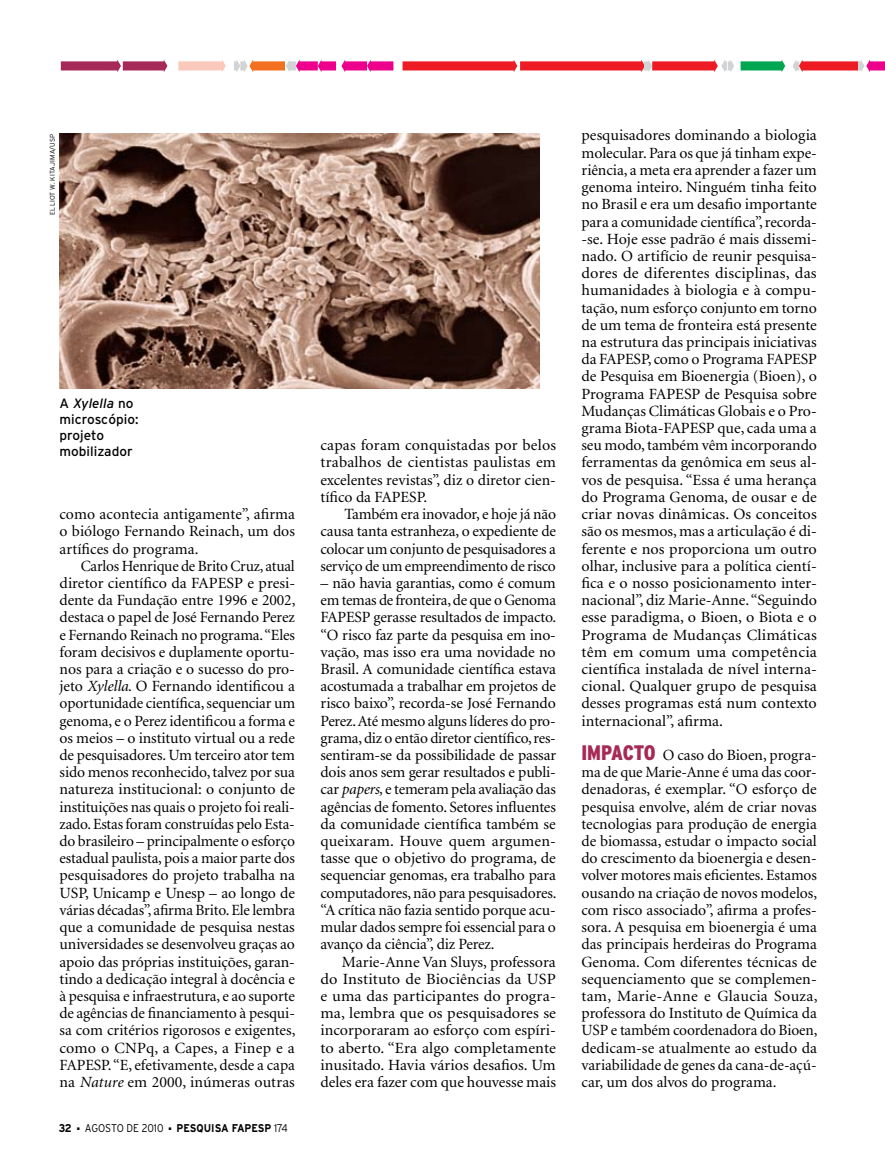
<style>
.page{position:relative;width:885px;height:1170px;background:#fff}
.page>*{position:absolute;margin:0;border:0;box-sizing:border-box;transform-origin:0 0}
.t1{font:15.6px/17.2px "Minion";color:#000;text-align:justify}
.t2{font:13.5px/15.8px "Interstate";color:#000}
.t3{font:700 11.25px "Interstate";color:#000;scale:.9 1}
.t4{font:300 11.25px "Interstate";color:#000;scale:.9 1}
.t5{font:300 6.75px "Interstate";letter-spacing:.025em;color:#000}
.s1{font-style:italic}
.s2{font-weight:300}
.s3{font-family:"Interstate";font-weight:900;font-stretch:condensed;font-size:21px;color:#a62a57}
</style>
<div class="page">
<img style="left:60px;top:133px;width:479px;height:255px">
<svg style="left:61px;top:60px;width:106px;height:12px"></svg>
<svg style="left:178px;top:60px;width:48px;height:12px"></svg>
<svg style="left:234px;top:60px;width:159px;height:12px"></svg>
<svg style="left:402px;top:60px;width:332px;height:12px"></svg>
<svg style="left:740px;top:60px;width:45px;height:12px"></svg>
<svg style="left:792px;top:60px;width:92px;height:12px"></svg>
<p class="t5" style="left:49px;top:215px;width:82px;rotate:-90deg">ELLIOT W. KITAJIMA/USP</p>
<p class="t2" style="left:60px;top:395px;width:80px">A <span class="s1">Xylella</span> no microscópio: projeto mobilizador</p>
<p class="t1" style="left:60px;top:506px;width:237px">como acontecia antigamente”, afirma o biólogo Fernando Reinach, um dos artífices do programa.</p>
<p class="t1" style="left:60px;top:557px;width:237px;text-indent:21px">Carlos Henrique de Brito Cruz, atual diretor científico da FAPESP e presi&shy;dente da Fundação entre 1996 e 2002, destaca o papel de José Fernando Perez e Fernando Reinach no programa. “Eles foram decisivos e duplamente oportu&shy;nos para a criação e o sucesso do pro&shy;jeto <span class="s1">Xylella</span>. O Fernando identificou a oportunidade científica, sequenciar um genoma, e o Perez identificou a forma e os meios – o instituto virtual ou a rede de pesquisadores. Um terceiro ator tem sido menos reconhecido, talvez por sua natureza institucional: o conjunto de instituições nas quais o projeto foi reali&shy;zado. Estas foram construídas pelo Esta&shy;do brasileiro – principalmente o esforço estadual paulista, pois a maior parte dos pesquisadores do projeto trabalha na USP, Unicamp e Unesp – ao longo de várias décadas”, afirma Brito. Ele lembra que a comunidade de pesquisa nestas universidades se desenvolveu graças ao apoio das próprias instituições, garan&shy;tindo a dedicação integral à docência e à pesquisa e infraestrutura, e ao suporte de agências de financiamento à pesqui&shy;sa com critérios rigorosos e exigentes, como o CNPq, a Capes, a Finep e a FAPESP. “E, efetivamente, desde a capa na <span class="s1">Nature</span> em 2000, inúmeras outras</p>
<p class="t3" style="left:59px;top:1121px;width:16px">32</p>
<p class="t4" style="left:77px;top:1121px;width:97px">■ AGOSTO DE 2010</p>
<p class="t3" style="left:169px;top:1121px;width:134px">■ PESQUISA FAPESP <span class="s2">174</span></p>
<p class="t1" style="left:320px;top:437px;width:237px">capas foram conquistadas por belos trabalhos de cientistas paulistas em excelentes revistas”, diz o diretor cien&shy;tífico da FAPESP.</p>
<p class="t1" style="left:320px;top:506px;width:237px;text-indent:24px">Também era inovador, e hoje já não causa tanta estranheza, o expediente de colocar um conjunto de pesquisadores a serviço de um empreendimento de risco</p>
<p class="t1" style="left:320px;top:575px;width:237px">– não havia garantias, como é comum em temas de fronteira, de que o Genoma FAPESP gerasse resultados de impacto. “O risco faz parte da pesquisa em ino&shy;vação, mas isso era uma novidade no Brasil. A comunidade científica estava acostumada a trabalhar em projetos de risco baixo”, recorda-se José Fernando Perez. Até mesmo alguns líderes do pro&shy;grama, diz o então diretor científico, res&shy;sentiram-se da possibilidade de passar dois anos sem gerar resultados e publi&shy;car <span class="s1">papers,</span> e temeram pela avaliação das agências de fomento. Setores influentes da comunidade científica também se queixaram. Houve quem argumen&shy;tasse que o objetivo do programa, de sequenciar genomas, era trabalho para computadores, não para pesquisadores. “A crítica não fazia sentido porque acu&shy;mular dados sempre foi essencial para o avanço da ciência”, diz Perez.</p>
<p class="t1" style="left:320px;top:953px;width:237px;text-indent:21px">Marie-Anne Van Sluys, professora do Instituto de Biociências da USP e uma das participantes do progra&shy;ma, lembra que os pesquisadores se incorporaram ao esforço com espíri&shy;to aberto. “Era algo completamente inusitado. Havia vários desafios. Um deles era fazer com que houvesse mais</p>
<p class="t1" style="left:581px;top:127px;width:237px">pesquisadores dominando a biologia molecular. Para os que já tinham expe&shy;riência, a meta era aprender a fazer um genoma inteiro. Ninguém tinha feito no Brasil e era um desafio importante para a comunidade científica”, recorda--se. Hoje esse padrão é mais dissemi&shy;nado. O artifício de reunir pesquisa&shy;dores de diferentes disciplinas, das humanidades à biologia e à compu&shy;tação, num esforço conjunto em torno de um tema de fronteira está presente na estrutura das principais iniciativas da FAPESP, como o Programa FAPESP de Pesquisa em Bioenergia (Bioen), o Programa FAPESP de Pesquisa sobre Mudanças Climáticas Globais e o Pro&shy;grama Biota-FAPESP que, cada uma a seu modo, também vêm incorporando ferramentas da genômica em seus al&shy;vos de pesquisa. “Essa é uma herança do Programa Genoma, de ousar e de criar novas dinâmicas. Os conceitos são os mesmos, mas a articulação é di&shy;ferente e nos proporciona um outro olhar, inclusive para a política cientí&shy;fica e o nosso posicionamento inter&shy;nacional”, diz Marie-Anne. “Seguindo esse paradigma, o Bioen, o Biota e o Programa de Mudanças Climáticas têm em comum uma competência científica instalada de nível interna&shy;cional. Qualquer grupo de pesquisa desses programas está num contexto internacional”, afirma.</p>
<p class="t1" style="left:581px;top:747px;width:237px;text-align:left"><span class="s3">IMPACTO</span> O caso do Bioen, progra&shy;ma de que Marie-Anne é uma das coor&shy;denadoras, é exemplar. “O esforço de pesquisa envolve, além de criar novas tecnologias para produção de energia de biomassa, estudar o impacto social do crescimento da bioenergia e desen&shy;volver motores mais eficientes. Estamos ousando na criação de novos modelos, com risco associado”, afirma a profes&shy;sora. A pesquisa em bioenergia é uma das principais herdeiras do Programa Genoma. Com diferentes técnicas de sequenciamento que se complemen&shy;tam, Marie-Anne e Glaucia Souza, professora do Instituto de Química da USP e também coordenadora do Bioen, dedicam-se atualmente ao estudo da variabilidade de genes da cana-de-açú&shy;car, um dos alvos do programa.</p>
</div>
